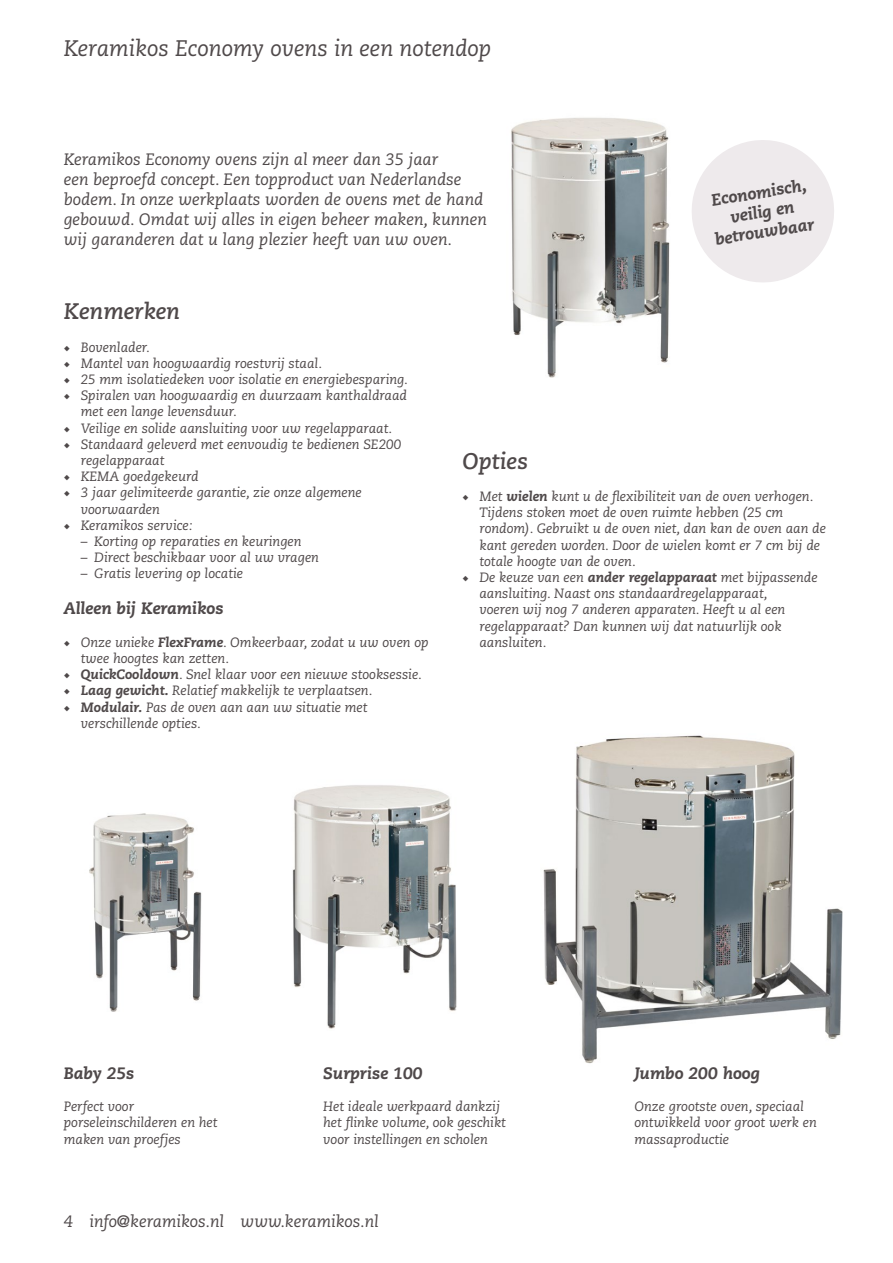
<style>
.page{position:relative;width:893px;height:1263px;background:#fff}
.page>*{position:absolute;margin:0;border:0;box-sizing:border-box;transform-origin:0 0}
.t1{font:italic 22.5px "Caecilia LT Std";color:#4f494a}
.t2{font:italic 700 22.5px "Caecilia LT Std";color:#4f494a}
.t3{font:italic 16.5px/19.8px "Caecilia LT Std";color:#4f494a}
.t4{font:italic 800 16.5px/19.8px "Caecilia LT Std";color:#4f494a;text-align:center}
.t5{font:italic 13.5px/16.2px "Caecilia LT Std";color:#4f494a}
.s1{font-family:"Minion Pro";font-style:normal}
.s2{font-weight:800}
</style>
<div class="page">
<img style="left:543px;top:735px;width:300px;height:329px">
<img style="left:292px;top:785px;width:165px;height:244px">
<img style="left:89px;top:813px;width:113px;height:199px">
<img style="left:511px;top:117px;width:159px;height:261px">
<svg style="left:692px;top:140px;width:142px;height:142px"></svg>
<h1 class="t1" style="left:64px;top:36px;width:429px">Keramikos Economy ovens in een notendop</h1>
<p class="t3" style="left:64px;top:150px;width:425px">Keramikos Economy ovens zijn al meer dan 35 jaar<br>een beproefd concept. Een topproduct van Nederlandse bodem. In onze werkplaats worden de ovens met de hand gebouwd. Omdat wij alles in eigen beheer maken, kunnen wij garanderen dat u lang plezier heeft van uw oven.</p>
<p class="t4" style="left:707px;top:191px;width:102px;rotate:-9deg">Economisch, veilig en betrouwbaar</p>
<h1 class="t2" style="left:64px;top:298px;width:118px">Kenmerken</h1>
<p class="t5" style="left:64px;top:339px;width:88px"><span class="s1">◆</span> Bovenlader.</p>
<p class="t5" style="left:64px;top:355px;width:260px"><span class="s1">◆</span> Mantel van hoogwaardig roestvrij staal.</p>
<p class="t5" style="left:64px;top:371px;width:346px"><span class="s1">◆</span> 25 mm isolatiedeken voor isolatie en energiebesparing.</p>
<p class="t5" style="left:81px;top:388px;width:328px;text-indent:-17px"><span class="s1">◆</span> Spiralen van hoogwaardig en duurzaam kanthaldraad met een lange levensduur.</p>
<p class="t5" style="left:64px;top:420px;width:330px"><span class="s1">◆</span> Veilige en solide aansluiting voor uw regelapparaat.</p>
<p class="t5" style="left:81px;top:436px;width:322px;text-indent:-17px"><span class="s1">◆</span> Standaard geleverd met eenvoudig te bedienen SE200 regelapparaat</p>
<p class="t5" style="left:64px;top:469px;width:136px"><span class="s1">◆</span> KEMA goedgekeurd</p>
<p class="t5" style="left:81px;top:485px;width:283px;text-indent:-17px"><span class="s1">◆</span> 3 jaar gelimiteerde garantie, zie onze algemene voorwaarden</p>
<p class="t5" style="left:64px;top:517px;width:130px"><span class="s1">◆</span> Keramikos service:</p>
<p class="t5" style="left:81px;top:533px;width:222px">– Korting op reparaties en keuringen</p>
<p class="t5" style="left:81px;top:550px;width:240px">– Direct beschikbaar voor al uw vragen</p>
<p class="t5" style="left:81px;top:566px;width:164px">– Gratis levering op locatie</p>
<p class="t4" style="left:64px;top:599px;width:161px">Alleen bij Keramikos</p>
<p class="t5" style="left:81px;top:634px;width:349px;text-indent:-17px"><span class="s1">◆</span> Onze unieke <span class="s2">FlexFrame</span>. Omkeerbaar, zodat u uw oven op twee hoogtes kan zetten.</p>
<p class="t5" style="left:64px;top:667px;width:359px"><span class="s1">◆</span> <span class="s2">QuickCooldown</span>. Snel klaar voor een nieuwe stooksessie.</p>
<p class="t5" style="left:64px;top:683px;width:310px"><span class="s1">◆</span> <span class="s2">Laag gewicht.</span> Relatief makkelijk te verplaatsen.</p>
<p class="t5" style="left:81px;top:699px;width:288px;text-indent:-17px"><span class="s1">◆</span> <span class="s2">Modulair.</span> Pas de oven aan aan uw situatie met verschillende opties.</p>
<h1 class="t2" style="left:462px;top:448px;width:67px">Opties</h1>
<p class="t5" style="left:479px;top:488px;width:348px;text-indent:-17px"><span class="s1">◆</span> Met <span class="s2">wielen</span> kunt u de flexibiliteit van de oven verhogen.<br>Tijdens stoken moet de oven ruimte hebben (25 cm rondom). Gebruikt u de oven niet, dan kan de oven aan de kant gereden worden. Door de wielen komt er 7 cm bij de totale hoogte van de oven.</p>
<p class="t5" style="left:479px;top:569px;width:340px;text-indent:-17px"><span class="s1">◆</span> De keuze van een <span class="s2">ander regelapparaat</span> met bijpassende aansluiting. Naast ons standaardregelapparaat,<br>voeren wij nog 7 anderen apparaten. Heeft u al een regelapparaat? Dan kunnen wij dat natuurlijk ook aansluiten.</p>
<p class="t4" style="left:64px;top:1063px;width:72px">Baby 25s</p>
<p class="t5" style="left:64px;top:1099px;width:155px">Perfect voor porseleinschilderen en het maken van proefjes</p>
<p class="t4" style="left:323px;top:1063px;width:101px">Surprise 100</p>
<p class="t5" style="left:323px;top:1099px;width:184px">Het ideale werkpaard dankzij het flinke volume, ook geschikt voor instellingen en scholen</p>
<p class="t3" style="left:64px;top:1211px;width:317px">4 info@keramikos.nl www.keramikos.nl</p>
<p class="t4" style="left:634px;top:1063px;width:127px">Jumbo 200 hoog</p>
<p class="t5" style="left:634px;top:1099px;width:184px">Onze grootste oven, speciaal ontwikkeld voor groot werk en massaproductie</p>
</div>
